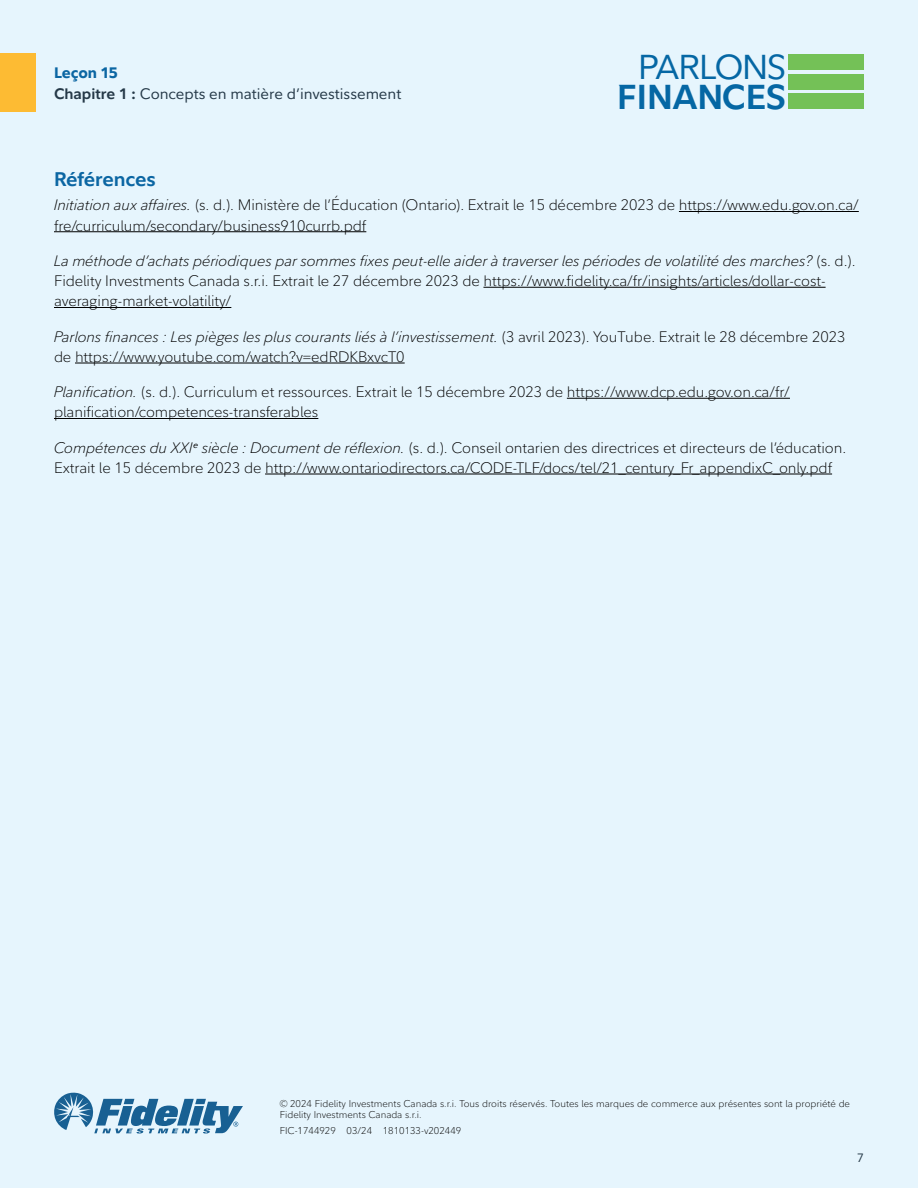
<style>
.page{position:relative;width:918px;height:1188px;background:#e6f5fd}
.page>*{position:absolute;margin:0;border:0;box-sizing:border-box;transform-origin:0 0}
.t1{font:700 34.2px "Fidelity Sans";color:#0567a4}
.t2{font:34.2px "Fidelity Sans";letter-spacing:-.04em;color:#0567a4}
.t3{font:700 19.5px "Fidelity Sans";letter-spacing:-.005em;color:#0b66a3}
.t4{font:300 15px/20.2px "Fidelity Sans";letter-spacing:-.005em;color:#000}
.t5{font:15px/21px "Fidelity Sans";color:#253948}
.t6{font:12px "Fidelity Sans";color:#253948}
.t7{font:300 9.75px/10.5px "Fidelity Sans";color:#000}
.s1{font-weight:800;color:#0b66a3}
.s2{font-weight:700}
.s3{font-style:italic}
</style>
<div class="page">
<div style="left:0;top:54px;width:36px;height:58px;background:#fdbb33"></div>
<div style="left:788px;top:55px;width:76px;height:15px;background:#74c157"></div>
<div style="left:788px;top:74px;width:76px;height:15px;background:#74c157"></div>
<div style="left:788px;top:93px;width:76px;height:15px;background:#74c157"></div>
<hr style="left:679px;top:211px;width:180px;height:1px;background:#000">
<hr style="left:54px;top:231px;width:312px;height:1px;background:#000">
<hr style="left:483px;top:287px;width:343px;height:1px;background:#000">
<hr style="left:54px;top:307px;width:177px;height:1px;background:#000">
<hr style="left:75px;top:363px;width:330px;height:1px;background:#000">
<hr style="left:567px;top:398px;width:223px;height:1px;background:#000">
<hr style="left:54px;top:418px;width:264px;height:1px;background:#000">
<hr style="left:265px;top:474px;width:567px;height:1px;background:#000">
<svg style="left:54px;top:1093px;width:189px;height:41px"></svg>
<p class="t5" style="left:54px;top:62px;width:349px"><span class="s1">Leçon 15<br></span><span class="s2">Chapitre 1 :</span> Concepts en matière d’investissement</p>
<h1 class="t2" style="left:638px;top:45px;width:150px">PARLONS</h1>
<h1 class="t1" style="left:617px;top:74px;width:170px">FINANCES</h1>
<h2 class="t3" style="left:54px;top:166px;width:103px">Références</h2>
<p class="t4" style="left:54px;top:195px;width:806px"><span class="s3">Initiation aux affaires.</span> (s. d.). Ministère de l’Éducation (Ontario). Extrait le 15 décembre 2023 de https://www.edu.gov.on.ca/ fre/curriculum/secondary/business910currb.pdf</p>
<p class="t4" style="left:54px;top:251px;width:803px"><span class="s3">La méthode d’achats périodiques par sommes fixes peut-elle aider à traverser les périodes de volatilité des marches?</span> (s. d.).<br>Fidelity Investments Canada s.r.i. Extrait le 27 décembre 2023 de https://www.fidelity.ca/fr/insights/articles/dollar-cost&shy;averaging-market-volatility/</p>
<p class="t4" style="left:54px;top:326px;width:793px"><span class="s3">Parlons finances : Les pièges les plus courants liés à l’investissement.</span> (3 avril 2023). YouTube. Extrait le 28 décembre 2023 de https://www.youtube.com/watch?v=edRDKBxvcT0</p>
<p class="t4" style="left:54px;top:382px;width:737px"><span class="s3">Planification.</span> (s. d.). Curriculum et ressources. Extrait le 15 décembre 2023 de https://www.dcp.edu.gov.on.ca/fr/ planification/competences-transferables</p>
<p class="t4" style="left:54px;top:437px;width:794px"><span class="s3">Compétences du XXI</span><sup>e</sup> <span class="s3">siècle : Document de réflexion.</span> (s. d.). Conseil ontarien des directrices et directeurs de l’éducation.<br>Extrait le 15 décembre 2023 de http://www.ontariodirectors.ca/CODE-TLF/docs/tel/21_century_Fr_appendixC_only.pdf</p>
<p class="t7" style="left:280px;top:1099px;width:572px">© 2024 Fidelity Investments Canada s.r.i. Tous droits réservés. Toutes les marques de commerce aux présentes sont la propriété de<br>Fidelity Investments Canada s.r.i.</p>
<p class="t7" style="left:280px;top:1126px;width:183px">FIC-1744929 03/24 1810133-v202449</p>
<p class="t6" style="left:857px;top:1150px;width:8px">7</p>
</div>
